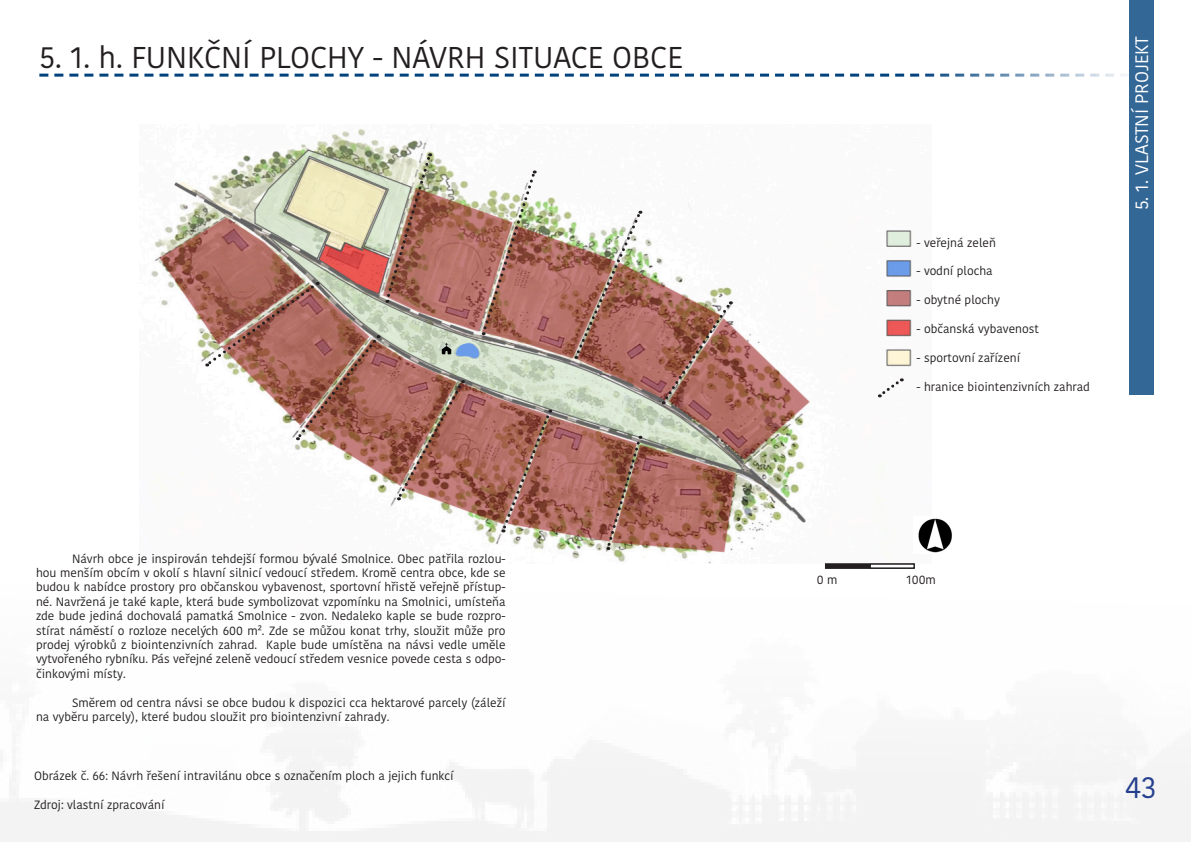
<style>
.page{position:relative;width:1191px;height:842px;background:#fff}
.page>*{position:absolute;margin:0;border:0;box-sizing:border-box;transform-origin:0 0}
.t1{font:30px "Kohinoor Bangla";color:#231f20}
.t2{font:30px "Kohinoor Bangla";color:#253f8e}
.t3{font:18px "Kohinoor Bangla";color:#fff}
.t4{font:12px/14.4px "Kohinoor Bangla";color:#231f20;text-align:justify}
</style>
<div class="page">
<div style="left:1129px;top:0;width:24px;height:395px;background:#336796"></div>
<svg style="left:39px;top:74px;width:1087px;height:3px"></svg>
<img style="left:140px;top:124px;width:792px;height:440px">
<img style="left:913px;top:516px;width:40px;height:37px">
<div style="left:825px;top:563px;width:90px;height:6px;border:2px solid #231f20"></div>
<div style="left:870px;top:564px;width:44px;height:4px;border:1px solid #231f20"></div>
<img style="left:385px;top:153px;width:47px;height:150px">
<img style="left:481px;top:170px;width:56px;height:165px">
<img style="left:574px;top:211px;width:68px;height:148px">
<img style="left:662px;top:301px;width:71px;height:103px">
<img style="left:605px;top:436px;width:37px;height:114px">
<img style="left:500px;top:410px;width:51px;height:122px">
<svg style="left:396px;top:380px;width:68px;height:120px;background:#a66b5f"></svg>
<svg style="left:205px;top:282px;width:174px;height:159px"></svg>
<svg style="left:879px;top:377px;width:24px;height:20px"></svg>
<svg style="left:440px;top:342px;width:12px;height:13px"></svg>
<p class="t1" style="left:39px;top:34px;width:645px">5. 1. h. FUNKČNÍ PLOCHY - NÁVRH SITUACE OBCE</p>
<p class="t4" style="left:36px;top:551px;width:471px;text-indent:36px">Návrh obce je inspirován tehdejší formou bývalé Smolnice. Obec patřila rozlou&shy;hou menším obcím v okolí s hlavní silnicí vedoucí středem. Kromě centra obce, kde se budou k nabídce prostory pro občanskou vybavenost, sportovní hřistě veřejně přístup&shy;né. Navržená je také kaple, která bude symbolizovat vzpomínku na Smolnici, umísteňa zde bude jediná dochovalá pamatká Smolnice - zvon. Nedaleko kaple se bude rozpro&shy;stírat náměstí o rozloze necelých 600 m². Zde se můžou konat trhy, sloužit může pro prodej výrobků z biointenzivních zahrad. Kaple bude umístěna na návsi vedle uměle vytvořeného rybníku. Pás veřejné zeleně vedoucí středem vesnice povede cesta s odpo&shy;činkovými místy.</p>
<p class="t4" style="left:36px;top:695px;width:471px;text-indent:36px">Směrem od centra návsi se obce budou k dispozici cca hektarové parcely (záleží na vyběru parcely), které budou sloužit pro biointenzivní zahrady.</p>
<p class="t4" style="left:34px;top:768px;width:421px">Obrázek č. 66: Návrh řešení intravilánu obce s označením ploch a jejich funkcí</p>
<p class="t4" style="left:34px;top:797px;width:132px">Zdroj: vlastní zpracování</p>
<p class="t4" style="left:916px;top:235px;width:81px">- veřejná zeleň</p>
<p class="t4" style="left:916px;top:264px;width:78px">- vodní plocha</p>
<p class="t4" style="left:916px;top:292px;width:85px">- obytné plochy</p>
<p class="t4" style="left:916px;top:321px;width:124px">- občanská vybavenost</p>
<p class="t4" style="left:916px;top:350px;width:105px">- sportovní zařízení</p>
<p class="t4" style="left:916px;top:379px;width:175px">- hranice biointenzivních zahrad</p>
<p class="t3" style="left:1128px;top:210px;width:176px;rotate:-90deg">5. 1. VLASTNÍ PROJEKT</p>
<p class="t4" style="left:817px;top:573px;width:22px">0 m</p>
<p class="t4" style="left:906px;top:573px;width:31px">100m</p>
<p class="t2" style="left:1125px;top:765px;width:33px">43</p>
</div>
